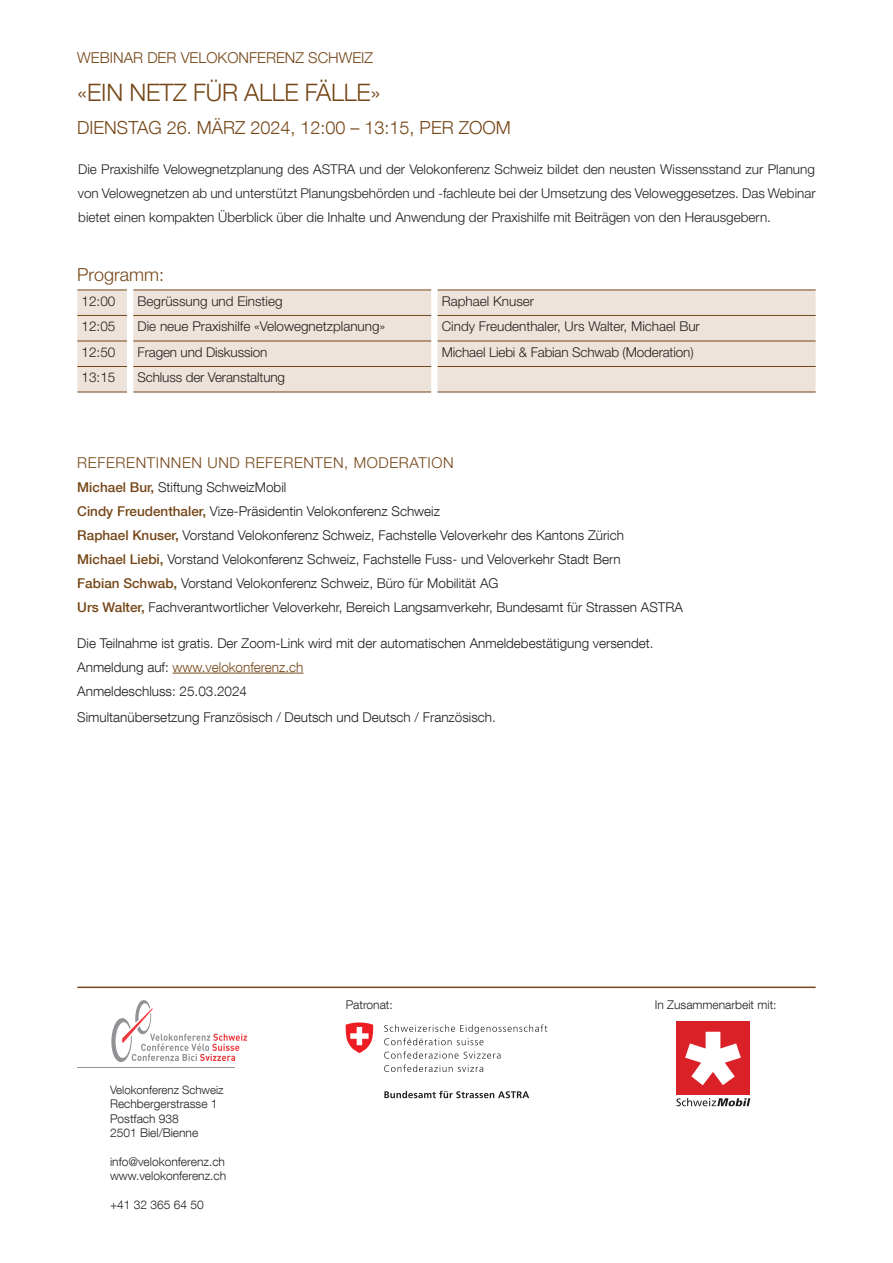
<style>
.page{position:relative;width:893px;height:1263px;background:#fff}
.page>*{position:absolute;margin:0;border:0;box-sizing:border-box;transform-origin:0 0}
.t1{font:300 24px "Helvetica Neue LT Com";letter-spacing:-.01em;color:#754718}
.t2{font:300 18px "Helvetica Neue LT Com";color:#754718}
.t3{font:300 18px "Helvetica Neue LT Std";color:#754718}
.t4{font:300 15px "Helvetica Neue LT Std";letter-spacing:.04em;color:#754718}
.t5{font:300 15px "Helvetica Neue LT Com";color:#754718}
.t6{font:300 13.5px/24px "Helvetica Neue LT Com";color:#231f20}
.t7{font:300 13.5px/24px "Helvetica Neue LT Std";color:#231f20;text-align:justify}
.t8{font:300 12px/14.4px "Helvetica Neue LT Com";color:#231f20}
.t9{font:300 11.55px "Helvetica Neue LT Com";color:#231f20}
.s1{font-weight:500;color:#754718}
.s2{color:#754718}
</style>
<div class="page">
<hr style="left:173px;top:673px;width:130px;height:1px;background:#754718">
<div style="left:77px;top:290px;width:739px;height:102px;background:#ede3da"></div>
<hr style="left:133px;top:290px;width:298px;height:1px;background:#754718">
<hr style="left:438px;top:290px;width:378px;height:1px;background:#754718">
<hr style="left:133px;top:315px;width:298px;height:1px;background:#754718">
<hr style="left:438px;top:315px;width:378px;height:1px;background:#754718">
<hr style="left:133px;top:341px;width:298px;height:1px;background:#754718">
<hr style="left:438px;top:341px;width:378px;height:1px;background:#754718">
<hr style="left:133px;top:366px;width:298px;height:1px;background:#754718">
<hr style="left:438px;top:366px;width:378px;height:1px;background:#754718">
<hr style="left:133px;top:392px;width:298px;height:1px;background:#754718">
<hr style="left:438px;top:392px;width:378px;height:1px;background:#754718">
<hr style="left:77px;top:290px;width:50px;height:1px;background:#754718">
<hr style="left:77px;top:315px;width:50px;height:1px;background:#754718">
<hr style="left:77px;top:341px;width:50px;height:1px;background:#754718">
<hr style="left:77px;top:366px;width:50px;height:1px;background:#754718">
<hr style="left:77px;top:392px;width:50px;height:1px;background:#754718">
<svg style="left:111px;top:1000px;width:136px;height:62px"></svg>
<hr style="left:77px;top:1067px;width:158px;height:1px;background:#919295">
<hr style="left:77px;top:986px;width:739px;height:2px;background:#754718">
<svg style="left:384px;top:1024px;width:163px;height:21px"></svg>
<svg style="left:384px;top:1051px;width:117px;height:21px"></svg>
<svg style="left:384px;top:1091px;width:145px;height:7px"></svg>
<svg style="left:345px;top:1022px;width:29px;height:31px"></svg>
<div style="left:676px;top:1021px;width:74px;height:74px;background:#da2128"></div>
<svg style="left:685px;top:1032px;width:56px;height:53px"></svg>
<svg style="left:676px;top:1098px;width:74px;height:8px"></svg>
<p class="t5" style="left:77px;top:49px;width:297px">WEBINAR DER VELOKONFERENZ SCHWEIZ</p>
<h1 class="t1" style="left:77px;top:77px;width:305px">«EIN NETZ FÜR ALLE FÄLLE»</h1>
<h2 class="t2" style="left:77px;top:116px;width:435px">DIENSTAG 26. MÄRZ 2024, 12:00 – 13:15, PER ZOOM</h2>
<p class="t7" style="left:78px;top:157px;width:739px">Die Praxishilfe Velowegnetzplanung des ASTRA und der Velokonferenz Schweiz bildet den neusten Wissensstand zur Planung von Velowegnetzen ab und unterstützt Planungsbehörden und -fachleute bei der Umsetzung des Veloweggesetzes. Das Webinar bietet einen kompakten Überblick über die Inhalte und Anwendung der Praxishilfe mit Beiträgen von den Herausgebern.</p>
<h2 class="t3" style="left:77px;top:263px;width:88px">Programm:</h2>
<p class="t7" style="left:82px;top:288px;width:35px">12:00</p>
<p class="t7" style="left:138px;top:288px;width:147px">Begrüssung und Einstieg</p>
<p class="t7" style="left:442px;top:288px;width:94px">Raphael Knuser</p>
<p class="t7" style="left:82px;top:314px;width:35px">12:05</p>
<p class="t7" style="left:138px;top:314px;width:249px">Die neue Praxishilfe «Velowegnetzplanung»</p>
<p class="t7" style="left:442px;top:314px;width:260px">Cindy Freudenthaler, Urs Walter, Michael Bur</p>
<p class="t7" style="left:82px;top:339px;width:35px">12:50</p>
<p class="t7" style="left:138px;top:339px;width:131px">Fragen und Diskussion</p>
<p class="t7" style="left:442px;top:339px;width:253px">Michael Liebi &amp; Fabian Schwab (Moderation)</p>
<p class="t7" style="left:82px;top:365px;width:35px">13:15</p>
<p class="t7" style="left:138px;top:365px;width:149px">Schluss der Veranstaltung</p>
<p class="t4" style="left:77px;top:453px;width:378px">REFERENTINNEN UND REFERENTEN, MODERATION</p>
<p class="t6" style="left:77px;top:475px;width:607px"><span class="s1">Michael Bur,</span> Stiftung SchweizMobil<br><span class="s1">Cindy Freudenthaler,</span> Vize-Präsidentin Velokonferenz Schweiz<br><span class="s1">Raphael Knuser,</span> Vorstand Velokonferenz Schweiz, Fachstelle Veloverkehr des Kantons Zürich<br><span class="s1">Michael Liebi,</span> Vorstand Velokonferenz Schweiz, Fachstelle Fuss- und Veloverkehr Stadt Bern<br><span class="s1">Fabian Schwab,</span> Vorstand Velokonferenz Schweiz, Büro für Mobilität AG<br><span class="s1">Urs Walter,</span> Fachverantwortlicher Veloverkehr, Bereich Langsamverkehr, Bundesamt für Strassen ASTRA</p>
<p class="t6" style="left:77px;top:631px;width:578px">Die Teilnahme ist gratis. Der Zoom-Link wird mit der automatischen Anmeldebestätigung versendet.<br>Anmeldung auf: <span class="s2">www.velokonferenz.ch<br></span>Anmeldeschluss: 25.03.2024</p>
<p class="t6" style="left:77px;top:704px;width:420px">Simultanübersetzung Französisch / Deutsch und Deutsch / Französisch.</p>
<p class="t9" style="left:110px;top:1082px;width:115px">Velokonferenz Schweiz</p>
<p class="t8" style="left:110px;top:1096px;width:109px">Rechbergerstrasse 1<br>Postfach 938<br>2501 Biel/Bienne</p>
<p class="t8" style="left:110px;top:1154px;width:118px">info@velokonferenz.ch www.velokonferenz.ch</p>
<p class="t8" style="left:110px;top:1197px;width:95px">+41 32 365 64 50</p>
<p class="t8" style="left:346px;top:997px;width:49px">Patronat:</p>
<p class="t8" style="left:655px;top:997px;width:123px">In Zusammenarbeit mit:</p>
</div>
